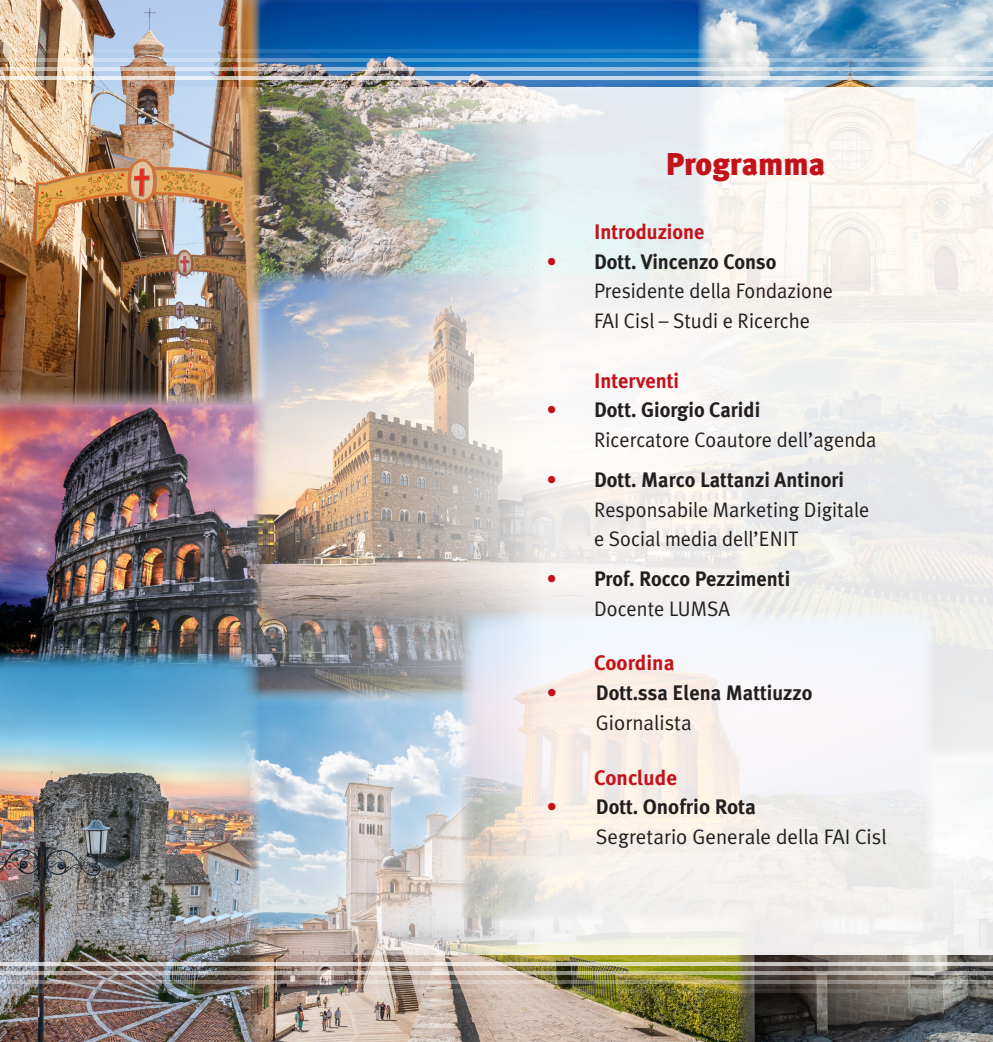
<style>
.page{position:relative;width:993px;height:1042px;background:#fff}
.page>*{position:absolute;margin:0;border:0;box-sizing:border-box;transform-origin:0 0}
.t1{font:900 31.5px "Meta Plus";color:#c4121a}
.t2{font:21px/29.8px "Meta Plus Normal";color:#231f20;scale:.96 1}
.t3{font:700 21px/29.8px "Meta Plus";color:#231f20;text-align:center;scale:.96 1}
.t4{font:21px/29.8px "Meta Plus Normal";color:#231f20}
.t5{font:700 21px "Meta Plus";color:#c4121a;scale:.96 1}
.t6{font:700 21px "Meta Plus";color:#c4121a}
.s1{font-style:italic;color:#c4121a}
.s2{font-family:"Meta Plus";font-weight:700}
.s3{font-family:"Meta Plus Normal";font-weight:400;font-style:italic;color:#c4121a}
.s4{font-family:"Meta Plus Normal";font-weight:400}
</style>
<div class="page">
<img style="left:259px;top:0;width:439px;height:87px">
<img style="left:259px;top:954px;width:477px;height:88px">
<img style="left:736px;top:954px;width:256px;height:88px">
<img style="left:0;top:954px;width:259px;height:88px">
<img style="left:698px;top:0;width:294px;height:87px">
<img style="left:0;top:0;width:259px;height:87px">
<img style="left:0;top:87px;width:992px;height:867px">
<hr style="left:0;top:76px;width:992px;height:3px;background:#fff">
<svg style="left:0;top:67px;width:992px;height:4px;background:#beccd8"></svg>
<svg style="left:0;top:58px;width:992px;height:4px;background:#93b6cf"></svg>
<hr style="left:0;top:50px;width:992px;height:3px;background:#fff">
<svg style="left:0;top:962px;width:992px;height:4px;background:#d9d6cd"></svg>
<svg style="left:0;top:971px;width:992px;height:4px;background:#bfbbae"></svg>
<hr style="left:0;top:980px;width:992px;height:3px;background:#fff">
<img style="left:0;top:988px;width:992px;height:4px">
<p class="t1" style="left:665px;top:146px;width:161px">Programma</p>
<p class="t5" style="left:594px;top:219px;width:117px">Introduzione</p>
<p class="t2" style="left:594px;top:246px;width:250px;text-indent:-48px"><span class="s1">•</span> <span class="s2">Dott. Vincenzo Conso<br></span>Presidente della Fondazione<br>FAI Cisl – Studi e Ricerche</p>
<p class="t5" style="left:594px;top:368px;width:90px">Interventi</p>
<p class="t2" style="left:594px;top:395px;width:295px;text-indent:-48px"><span class="s1">•</span> <span class="s2">Dott. Giorgio Caridi<br></span>Ricercatore Coautore dell’agenda</p>
<p class="t2" style="left:594px;top:464px;width:288px;text-indent:-48px"><span class="s1">•</span> <span class="s2">Dott. Marco Lattanzi Antinori<br></span>Responsabile Marketing Digitale e Social media dell’ENIT</p>
<p class="t3" style="left:546px;top:564px;width:256px"><span class="s3">•</span> Prof. Rocco Pezzimenti<br><span class="s4">Docente LUMSA</span></p>
<p class="t6" style="left:594px;top:651px;width:82px">Coordina</p>
<p class="t3" style="left:595px;top:678px;width:227px;text-align:left;text-indent:-50px"><span class="s3">•</span> Dott.ssa Elena Mattiuzzo<br><span class="s4">Giornalista</span></p>
<p class="t6" style="left:594px;top:765px;width:85px">Conclude</p>
<p class="t4" style="left:595px;top:792px;width:292px;text-indent:-50px"><span class="s1">•</span> <span class="s2">Dott. Onofrio Rota<br></span>Segretario Generale della FAI Cisl</p>
</div>
